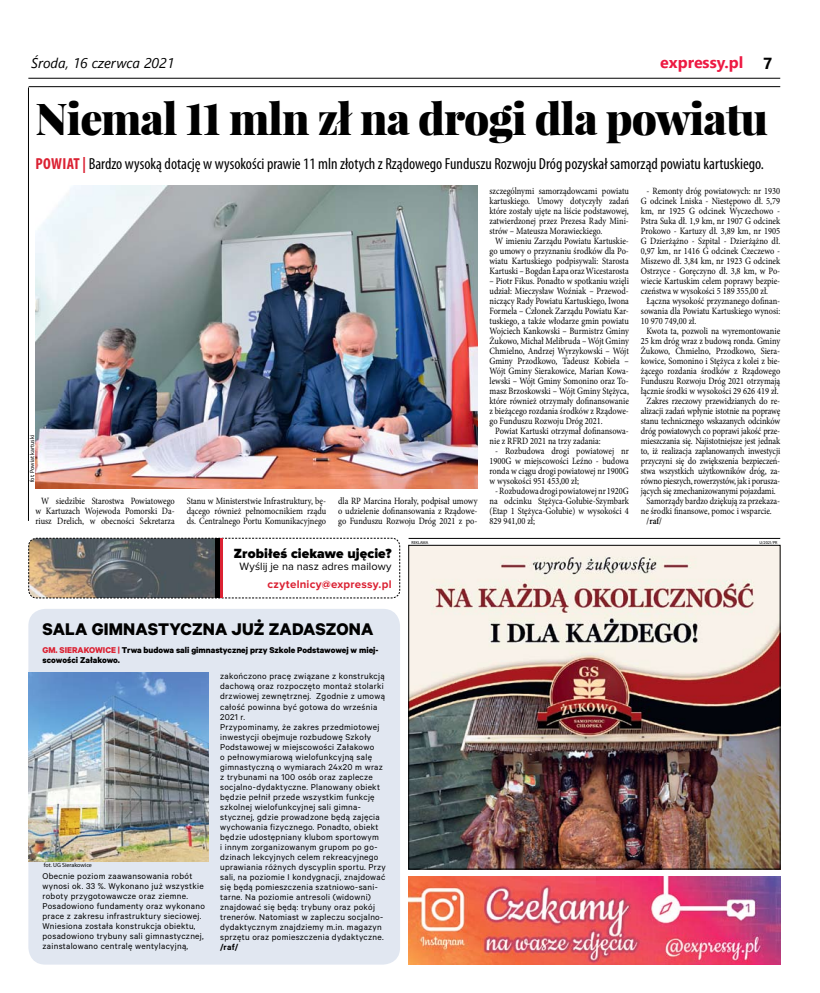
<style>
.page{position:relative;width:820px;height:993px;background:#fff}
.page>*{position:absolute;margin:0;border:0;box-sizing:border-box;transform-origin:0 0}
.t1{font:900 44px "Playfair Display";letter-spacing:-.02em;color:#000}
.t2{font:700 19px "Calibre";letter-spacing:.01em;color:#000}
.t3{font:condensed 16px "Myriad Pro";color:#000}
.t4{font:700 16px "Segoe UI";color:#ed1942}
.t5{font:italic 14px "Segoe UI";color:#000}
.t6{font:900 13.8px "Proxima Nova";letter-spacing:.005em;color:#000}
.t7{font:700 11.5px "Proxima Nova";letter-spacing:.02em;color:#db2233}
.t8{font:11px "Proxima Nova";letter-spacing:.005em;color:#000}
.t9{font:9.6px/10px "Minion Pro";letter-spacing:-.005em;color:#000;text-align:justify;scale:.87 1}
.t10{font:600 9.6px "Minion Pro";color:#000;scale:.87 1}
.t11{font:9.5px/10px "Calibre";letter-spacing:.03em;color:#000}
.t12{font:700 9.5px/10px "Calibre";color:#000}
.t13{font:700 9.5px "Calibre";color:#db2233}
.t14{font:600 9.5px "Calibre";color:#000}
.t15{font:6px "Myriad Pro";color:#000}
.t16{font:4.3px "Myriad Pro";letter-spacing:.005em;color:#000;scale:.95 1}
.s1{color:#000}
.s2{font-weight:700;color:#db2233}
.s3{color:#db2233}
</style>
<div class="page">
<hr style="left:28px;top:78px;width:752px;height:1px;background:#000">
<div style="left:28px;top:608px;width:372px;height:356px;background:#e1e7f1;border-radius:17px"></div>
<img style="left:28px;top:672px;width:180px;height:188px">
<img style="left:410px;top:547px;width:368px;height:319px">
<div style="left:408px;top:545px;width:372px;height:323px;border:1px solid #000"></div>
<hr style="left:408px;top:537px;width:372px;height:1px;background:#000">
<img style="left:408px;top:876px;width:372px;height:88px">
<hr style="left:29px;top:86px;width:751px;height:1px;background:#000">
<hr style="left:28px;top:87px;width:1px;height:433px;background:#000">
<img style="left:35px;top:185px;width:442px;height:303px">
<svg style="left:28px;top:537px;width:372px;height:61px"></svg>
<div style="left:215px;top:538px;width:7px;height:59px;background:#000"></div>
<hr style="left:220px;top:538px;width:2px;height:59px;background:#db2233">
<h3 class="t5" style="left:31px;top:50px;width:144px">Środa, 16 czerwca 2021</h3>
<h3 class="t4" style="left:660px;top:48px;width:113px">expressy.pl <span class="s1">7</span></h3>
<h1 class="t1" style="left:36px;top:90px;width:733px">Niemal 11 mln zł na drogi dla powiatu</h1>
<h3 class="t3" style="left:36px;top:154px;width:729px"><span class="s2">POWIAT |</span> Bardzo wysoką dotację w wysokości prawie 11 mln złotych z Rządowego Funduszu Rozwoju Dróg pozyskał samorząd powiatu kartuskiego.</h3>
<p class="t15" style="left:29px;top:482px;width:49px;rotate:-90deg">fot. Powiat kartuski</p>
<p class="t9" style="left:35px;top:495px;width:162px;text-align:center">W siedzibie Starostwa Powiatowego w Kartuzach Wojewoda Pomorski Da&shy;riusz Drelich, w obecności Sekretarza</p>
<p class="t9" style="left:187px;top:495px;width:162px">Stanu w Ministerstwie Infrastruktury, bę&shy;dącego również pełnomocnikiem rządu ds. Centralnego Portu Komunikacyjnego</p>
<p class="t9" style="left:338px;top:495px;width:162px">dla RP Marcina Horały, podpisał umowy o udzielenie dofinansowania z Rządowe&shy;go Funduszu Rozwoju Dróg 2021 z po-</p>
<p class="t9" style="left:489px;top:186px;width:162px">szczególnymi samorządowcami powiatu</p>
<p class="t9" style="left:489px;top:196px;width:162px">kartuskiego. Umowy dotyczyły zadań</p>
<p class="t9" style="left:489px;top:206px;width:162px">które zostały ujęte na liście podstawowej,</p>
<p class="t9" style="left:489px;top:216px;width:162px">zatwierdzonej przez Prezesa Rady Mini-</p>
<p class="t9" style="left:489px;top:226px;width:131px">strów – Mateusza Morawieckiego.</p>
<p class="t9" style="left:495px;top:236px;width:155px">W imieniu Zarządu Powiatu Kartuskie-</p>
<p class="t9" style="left:489px;top:246px;width:162px">go umowy o przyznaniu środków dla Po-</p>
<p class="t9" style="left:489px;top:256px;width:162px">wiatu Kartuskiego podpisywali: Starosta</p>
<p class="t9" style="left:489px;top:266px;width:162px">Kartuski – Bogdan Łapa oraz Wicestarosta</p>
<p class="t9" style="left:489px;top:276px;width:162px">– Piotr Fikus. Ponadto w spotkaniu wzięli</p>
<p class="t9" style="left:489px;top:286px;width:162px">udział: Mieczysław Woźniak – Przewod-</p>
<p class="t9" style="left:489px;top:296px;width:162px">niczący Rady Powiatu Kartuskiego, Iwona</p>
<p class="t9" style="left:489px;top:306px;width:162px">Formela – Członek Zarządu Powiatu Kar-</p>
<p class="t9" style="left:489px;top:316px;width:162px">tuskiego, a także włodarze gmin powiatu</p>
<p class="t9" style="left:489px;top:326px;width:162px">Wojciech Kankowski – Burmistrz Gminy</p>
<p class="t9" style="left:489px;top:336px;width:162px">Żukowo, Michał Melibruda – Wójt Gminy</p>
<p class="t9" style="left:489px;top:346px;width:162px">Chmielno, Andrzej Wyrzykowski – Wójt</p>
<p class="t9" style="left:489px;top:356px;width:162px">Gminy Przodkowo, Tadeusz Kobiela –</p>
<p class="t9" style="left:489px;top:366px;width:162px">Wójt Gminy Sierakowice, Marian Kowa-</p>
<p class="t9" style="left:489px;top:376px;width:162px">lewski – Wójt Gminy Somonino oraz To-</p>
<p class="t9" style="left:489px;top:386px;width:162px">masz Brzoskowski – Wójt Gminy Stężyca,</p>
<p class="t9" style="left:489px;top:396px;width:162px">które również otrzymały dofinansowanie</p>
<p class="t9" style="left:489px;top:406px;width:162px">z bieżącego rozdania środków z Rządowe-</p>
<p class="t9" style="left:489px;top:416px;width:132px">go Funduszu Rozwoju Dróg 2021.</p>
<p class="t9" style="left:495px;top:426px;width:155px">Powiat Kartuski otrzymał dofinansowa-</p>
<p class="t9" style="left:489px;top:436px;width:129px">nie z RFRD 2021 na trzy zadania:</p>
<p class="t9" style="left:489px;top:446px;width:162px;text-indent:6px">- Rozbudowa drogi powiatowej nr 1900G w miejscowości Leźno - budowa ronda w ciągu drogi powiatowej nr 1900G w wysokości 951 453,00 zł;</p>
<p class="t9" style="left:489px;top:486px;width:162px;text-indent:6px">- Rozbudowa drogi powiatowej nr 1920G na odcinku Stężyca-Gołubie-Szymbark (Etap 1 Stężyca-Gołubie) w wysokości 4<br>829 941,00 zł;</p>
<p class="t9" style="left:646px;top:186px;width:155px">- Remonty dróg powiatowych: nr 1930</p>
<p class="t9" style="left:640px;top:196px;width:162px">G odcinek Lniska - Niestępowo dł. 5,79</p>
<p class="t9" style="left:640px;top:206px;width:162px">km, nr 1925 G odcinek Wyczechowo -</p>
<p class="t9" style="left:640px;top:216px;width:162px">Pstra Suka dł. 1,9 km, nr 1907 G odcinek</p>
<p class="t9" style="left:640px;top:226px;width:162px">Prokowo - Kartuzy dł. 3,89 km, nr 1905</p>
<p class="t9" style="left:640px;top:236px;width:162px">G Dzierżążno - Szpital - Dzierżążno dł.</p>
<p class="t9" style="left:640px;top:246px;width:162px">0,97 km, nr 1416 G odcinek Czeczewo -</p>
<p class="t9" style="left:640px;top:256px;width:162px">Miszewo dł. 3,84 km, nr 1923 G odcinek</p>
<p class="t9" style="left:640px;top:266px;width:162px">Ostrzyce - Goręczyno dł. 3,8 km, w Po-</p>
<p class="t9" style="left:640px;top:276px;width:162px">wiecie Kartuskim celem poprawy bezpie-</p>
<p class="t9" style="left:640px;top:286px;width:148px">czeństwa w wysokości 5 189 355,00 zł.</p>
<p class="t9" style="left:646px;top:296px;width:155px">Łączna wysokość przyznanego dofinan-</p>
<p class="t9" style="left:640px;top:306px;width:162px">sowania dla Powiatu Kartuskiego wynosi:</p>
<p class="t9" style="left:640px;top:316px;width:65px">10 970 749,00 zł.</p>
<p class="t9" style="left:646px;top:326px;width:155px">Kwota ta, pozwoli na wyremontowanie</p>
<p class="t9" style="left:640px;top:336px;width:162px">25 km dróg wraz z budową ronda. Gminy</p>
<p class="t9" style="left:640px;top:346px;width:162px">Żukowo, Chmielno, Przodkowo, Siera-</p>
<p class="t9" style="left:640px;top:356px;width:162px">kowice, Somonino i Stężyca z kolei z bie-</p>
<p class="t9" style="left:640px;top:366px;width:162px">żącego rozdania środków z Rządowego</p>
<p class="t9" style="left:640px;top:376px;width:162px">Funduszu Rozwoju Dróg 2021 otrzymają</p>
<p class="t9" style="left:640px;top:386px;width:160px">łącznie środki w wysokości 29 626 419 zł.</p>
<p class="t9" style="left:646px;top:396px;width:155px">Zakres rzeczowy przewidzianych do re-</p>
<p class="t9" style="left:640px;top:406px;width:162px">alizacji zadań wpłynie istotnie na poprawę</p>
<p class="t9" style="left:640px;top:416px;width:162px">stanu technicznego wskazanych odcinków</p>
<p class="t9" style="left:640px;top:426px;width:162px">dróg powiatowych co poprawi jakość prze-</p>
<p class="t9" style="left:640px;top:436px;width:162px">mieszczania się. Najistotniejsze jest jednak</p>
<p class="t9" style="left:640px;top:446px;width:162px">to, iż realizacja zaplanowanych inwestycji</p>
<p class="t9" style="left:640px;top:456px;width:162px">przyczyni się do zwiększenia bezpieczeń-</p>
<p class="t9" style="left:640px;top:466px;width:162px">stwa wszystkich użytkowników dróg, za-</p>
<p class="t9" style="left:640px;top:476px;width:162px">równo pieszych, rowerzystów, jak i porusza-</p>
<p class="t9" style="left:640px;top:486px;width:156px">jących się zmechanizowanymi pojazdami.</p>
<p class="t9" style="left:646px;top:496px;width:155px">Samorządy bardzo dziękują za przekaza-</p>
<p class="t9" style="left:640px;top:506px;width:152px">ne środki finansowe, pomoc i wsparcie.</p>
<p class="t10" style="left:646px;top:514px;width:19px">/raf/</p>
<h3 class="t6" style="left:234px;top:545px;width:159px">Zrobiłeś ciekawe ujęcie?</h3>
<p class="t8" style="left:239px;top:559px;width:153px">Wyślij je na nasz adres mailowy</p>
<p class="t7" style="left:267px;top:577px;width:125px">czytelnicy@expressy.pl</p>
<h2 class="t2" style="left:43px;top:617px;width:329px">Sala gimnastyczna już zadaszona</h2>
<p class="t13" style="left:43px;top:643px;width:48px">GM. SIERAKOWICE</p>
<p class="t12" style="left:43px;top:644px;width:337px;text-indent:75px"><span class="s3">|</span> Trwa budowa sali gimnastycznej przy Szkole Podstawowej w miej&shy;scowości Załakowo.</p>
<p class="t15" style="left:44px;top:861px;width:50px">fot. UG Sierakowice</p>
<p class="t11" style="left:43px;top:870px;width:164px">Obecnie poziom zaawansowania robót wynosi ok. 33 %. Wykonano już wszystkie roboty przygotowawcze oraz ziemne.<br>Posadowiono fundamenty oraz wykonano prace z zakresu infrastruktury sieciowej.<br>Wniesiona została konstrukcja obiektu, posadowiono trybuny sali gimnastycznej, zainstalowano centralę wentylacyjną,</p>
<p class="t11" style="left:220px;top:671px;width:167px">zakończono pracę związane z konstrukcją dachową oraz rozpoczęto montaż stolarki drzwiowej zewnętrznej. Zgodnie z umową całość powinna być gotowa do września 2021 r.<br>Przypominamy, że zakres przedmiotowej inwestycji obejmuje rozbudowę Szkoły Podstawowej w miejscowości Załakowo<br>o pełnowymiarową wielofunkcyjną salę gimnastyczną o wymiarach 24x20 m wraz z trybunami na 100 osób oraz zaplecze socjalno-dydaktyczne. Planowany obiekt będzie pełnił przede wszystkim funkcję szkolnej wielofunkcyjnej sali gimna&shy;stycznej, gdzie prowadzone będą zajęcia wychowania fizycznego. Ponadto, obiekt będzie udostępniany klubom sportowym<br>i innym zorganizowanym grupom po go&shy;dzinach lekcyjnych celem rekreacyjnego uprawiania różnych dyscyplin sportu. Przy sali, na poziomie I kondygnacji, znajdować się będą pomieszczenia szatniowo-sani&shy;tarne. Na poziomie antresoli (widowni) znajdować się będą: trybuny oraz pokój trenerów. Natomiast w zapleczu socjalno&shy;dydaktycznym znajdziemy m.in. magazyn sprzętu oraz pomieszczenia dydaktyczne.</p>
<p class="t14" style="left:220px;top:940px;width:20px">/raf/</p>
<p class="t16" style="left:411px;top:539px;width:19px">REKLAMA</p>
<p class="t16" style="left:759px;top:539px;width:20px">U/2021/PR</p>
</div>
